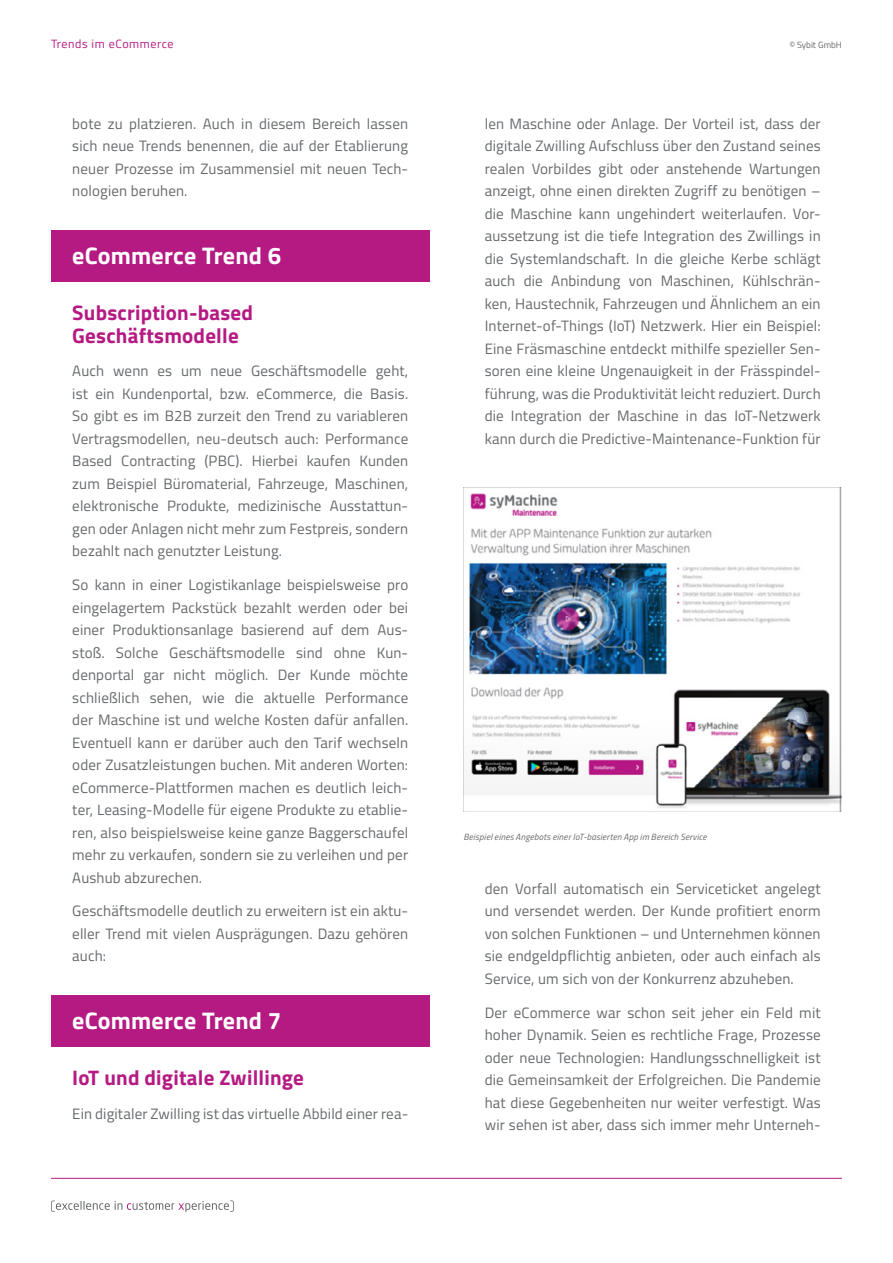
<style>
.page{position:relative;width:893px;height:1263px;background:#fff}
.page>*{position:absolute;margin:0;border:0;box-sizing:border-box;transform-origin:0 0}
.t1{font:700 24px "Titillium Web";letter-spacing:.01em;color:#fff}
.t2{font:700 21px/22.5px "Titillium Web";letter-spacing:.01em;color:#b51a82}
.t3{font:15px/22.5px "Titillium Web";letter-spacing:.01em;color:#66696c;text-align:justify}
.t4{font:12px "Titillium Web";letter-spacing:.05em;color:#b51a82}
.t5{font:italic 9px "Titillium Web";letter-spacing:.025em;color:#66696c}
.t6{font:9px "Titillium Web";color:#66696c}
</style>
<div class="page">
<hr style="left:51px;top:1178px;width:791px;height:1px;background:#b51a82">
<svg style="left:51px;top:1200px;width:183px;height:12px"></svg>
<div style="left:51px;top:231px;width:378px;height:51px;background:#b51a82"></div>
<div style="left:51px;top:996px;width:378px;height:51px;background:#b51a82"></div>
<img style="left:464px;top:487px;width:378px;height:325px">
<p class="t4" style="left:51px;top:35px;width:124px">Trends im eCommerce</p>
<p class="t6" style="left:789px;top:38px;width:54px">© Sybit GmbH</p>
<p class="t3" style="left:72px;top:112px;width:337px">bote zu platzieren. Auch in diesem Bereich lassen sich neue Trends benennen, die auf der Etablierung neuer Prozesse im Zusammensiel mit neuen Tech&shy;nologien beruhen.</p>
<h1 class="t1" style="left:72px;top:237px;width:210px">eCommerce Trend 6</h1>
<h2 class="t2" style="left:72px;top:300px;width:182px">Subscription-based<br>Geschäftsmodelle</h2>
<p class="t3" style="left:72px;top:359px;width:337px">Auch wenn es um neue Geschäftsmodelle geht, ist ein Kundenportal, bzw. eCommerce, die Basis.<br>So gibt es im B2B zurzeit den Trend zu variableren Vertragsmodellen, neu-deutsch auch: Performance Based Contracting (PBC). Hierbei kaufen Kunden zum Beispiel Büromaterial, Fahrzeuge, Maschinen, elektronische Produkte, medizinische Ausstattun&shy;gen oder Anlagen nicht mehr zum Festpreis, sondern bezahlt nach genutzter Leistung.</p>
<p class="t3" style="left:72px;top:573px;width:337px">So kann in einer Logistikanlage beispielsweise pro eingelagertem Packstück bezahlt werden oder bei einer Produktionsanlage basierend auf dem Aus&shy;stoß. Solche Geschäftsmodelle sind ohne Kun&shy;denportal gar nicht möglich. Der Kunde möchte schließlich sehen, wie die aktuelle Performance der Maschine ist und welche Kosten dafür anfallen.<br>Eventuell kann er darüber auch den Tarif wechseln oder Zusatzleistungen buchen. Mit anderen Worten: eCommerce-Plattformen machen es deutlich leich&shy;ter, Leasing-Modelle für eigene Produkte zu etablie&shy;ren, also beispielsweise keine ganze Baggerschaufel mehr zu verkaufen, sondern sie zu verleihen und per Aushub abzurechen.</p>
<p class="t3" style="left:72px;top:899px;width:337px">Geschäftsmodelle deutlich zu erweitern ist ein aktu&shy;eller Trend mit vielen Ausprägungen. Dazu gehören auch:</p>
<h1 class="t1" style="left:72px;top:1002px;width:210px">eCommerce Trend 7</h1>
<h2 class="t2" style="left:72px;top:1065px;width:233px">IoT und digitale Zwillinge</h2>
<p class="t3" style="left:72px;top:1102px;width:337px">Ein digitaler Zwilling ist das virtuelle Abbild einer rea-</p>
<p class="t3" style="left:485px;top:112px;width:337px">len Maschine oder Anlage. Der Vorteil ist, dass der digitale Zwilling Aufschluss über den Zustand seines realen Vorbildes gibt oder anstehende Wartungen anzeigt, ohne einen direkten Zugriff zu benötigen – die Maschine kann ungehindert weiterlaufen. Vor&shy;aussetzung ist die tiefe Integration des Zwillings in die Systemlandschaft. In die gleiche Kerbe schlägt auch die Anbindung von Maschinen, Kühlschrän&shy;ken, Haustechnik, Fahrzeugen und Ähnlichem an ein Internet-of-Things (IoT) Netzwerk. Hier ein Beispiel:<br>Eine Fräsmaschine entdeckt mithilfe spezieller Sen&shy;soren eine kleine Ungenauigkeit in der Frässpindel&shy;führung, was die Produktivität leicht reduziert. Durch die Integration der Maschine in das IoT-Netzwerk kann durch die Predictive-Maintenance-Funktion für</p>
<p class="t5" style="left:463px;top:830px;width:245px">Beispiel eines Angebots einer IoT-basierten App im Bereich Service</p>
<p class="t3" style="left:485px;top:877px;width:337px">den Vorfall automatisch ein Serviceticket angelegt und versendet werden. Der Kunde profitiert enorm von solchen Funktionen – und Unternehmen können sie endgeldpflichtig anbieten, oder auch einfach als Service, um sich von der Konkurrenz abzuheben.</p>
<p class="t3" style="left:485px;top:1000px;width:337px">Der eCommerce war schon seit jeher ein Feld mit hoher Dynamik. Seien es rechtliche Frage, Prozesse oder neue Technologien: Handlungsschnelligkeit ist die Gemeinsamkeit der Erfolgreichen. Die Pandemie hat diese Gegebenheiten nur weiter verfestigt. Was wir sehen ist aber, dass sich immer mehr Unterneh-</p>
</div>
